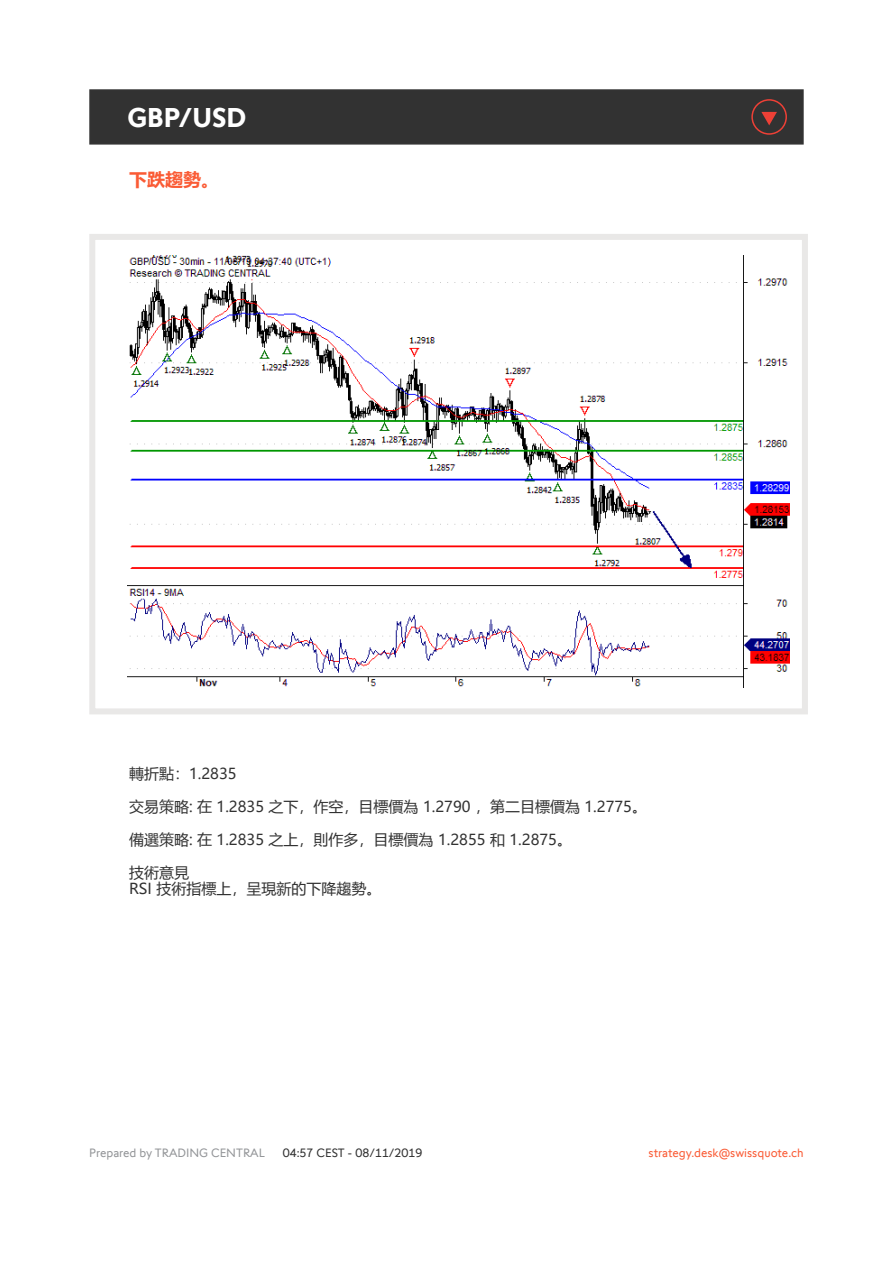
<style>
.page{position:relative;width:893px;height:1263px;background:#fff}
.page>*{position:absolute;margin:0;border:0;box-sizing:border-box;transform-origin:0 0}
.t1{font:700 27px "Swissquote CT";color:#fff}
.t2{font:700 18px "Microsoft Ya Hei UI";color:#fa5b35}
.t3{font:15px/16.5px "Microsoft Ya Hei UI";color:#323232}
.t4{font:12px "Swissquote CT";color:#fa5b35}
.t5{font:12px "Swissquote CT";color:#939598}
.t6{font:12px "Swissquote CT";color:#323232}
</style>
<div class="page">
<div style="left:89px;top:234px;width:719px;height:480px;border:6px solid #e9e8e7"></div>
<div style="left:89px;top:89px;width:715px;height:56px;background:#323232;border:2px solid #323232"></div>
<img style="left:128px;top:255px;width:661px;height:432px">
<svg style="left:751px;top:99px;width:36px;height:36px"></svg>
<h1 class="t1" style="left:128px;top:101px;width:120px">GBP/USD</h1>
<p class="t2" style="left:129px;top:167px;width:91px">下跌趨勢。</p>
<p class="t3" style="left:129px;top:765px;width:109px">轉折點：1.2835</p>
<p class="t3" style="left:129px;top:798px;width:519px">交易策略: 在 1.2835 之下，作空，目標價為 1.2790 ，第二目標價為 1.2775。</p>
<p class="t3" style="left:129px;top:831px;width:444px">備選策略: 在 1.2835 之上，則作多，目標價為 1.2855 和 1.2875。</p>
<p class="t3" style="left:129px;top:864px;width:254px">技術意見<br>RSI 技術指標上，呈現新的下降趨勢。</p>
<p class="t5" style="left:89px;top:1145px;width:177px">Prepared by TRADING CENTRAL</p>
<p class="t6" style="left:283px;top:1145px;width:141px">04:57 CEST - 08/11/2019</p>
<p class="t4" style="left:649px;top:1145px;width:157px">strategy.desk@swissquote.ch</p>
</div>
